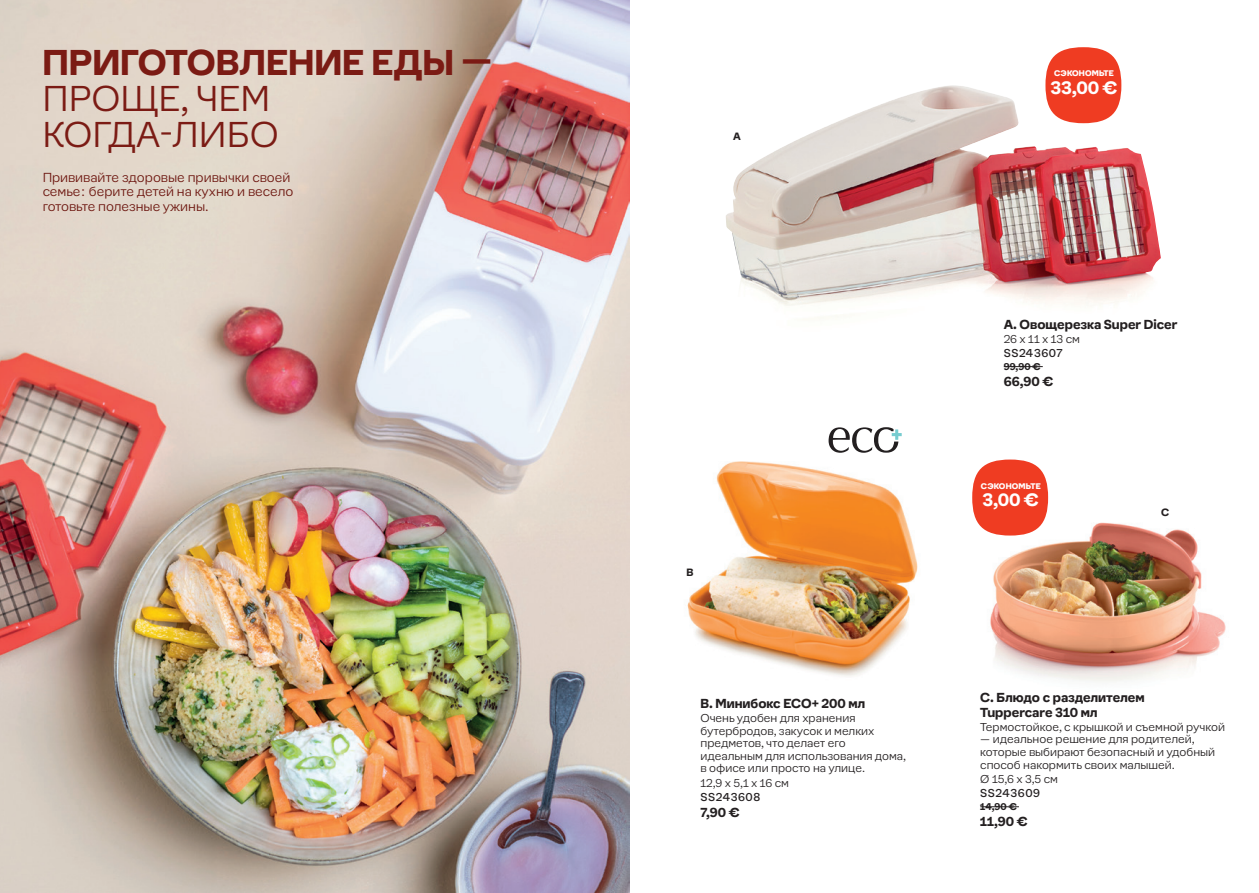
<style>
.page{position:relative;width:1259px;height:893px;background:#fff}
.page>*{position:absolute;margin:0;border:0;box-sizing:border-box;transform-origin:0 0}
.t1{font:300 33px/36px "Earl Sans";color:#7b1b14}
.t2{font:700 33px "Earl Sans";color:#7b1b14}
.t3{font:700 16.5px "Earl Sans";color:#fff}
.t4{font:700 12px/14.4px "Earl Sans";color:#231f20}
.t5{font:300 12px/14.4px "Earl Sans";color:#7b1b14}
.t6{font:300 10.5px/12.6px "Earl Sans";color:#231f20}
.t7{font:10.5px "Earl Sans";letter-spacing:.055em;color:#231f20}
.t8{font:700 9.75px "Earl Sans";color:#231f20}
.t9{font:700 9px "Earl Sans";color:#231f20}
.t10{font:900 7.5px "Earl Sans";letter-spacing:.02em;color:#fff}
</style>
<div class="page">
<img style="left:687px;top:461px;width:231px;height:215px">
<img style="left:972px;top:484px;width:254px;height:198px">
<img style="left:726px;top:85px;width:435px;height:235px">
<hr style="left:980px;top:806px;width:39px;height:1px;background:#231f20">
<hr style="left:1003px;top:366px;width:39px;height:1px;background:#231f20">
<img style="left:0;top:0;width:629px;height:893px">
<div style="left:1045px;top:47px;width:76px;height:76px;background:#ef3c22;border-radius:50%"></div>
<div style="left:972px;top:460px;width:76px;height:76px;background:#ef3c22;border-radius:50%"></div>
<svg style="left:828px;top:427px;width:73px;height:26px"></svg>
<h1 class="t2" style="left:43px;top:33px;width:451px">ПРИГОТОВЛЕНИЕ ЕДЫ —</h1>
<h1 class="t1" style="left:43px;top:78px;width:238px">ПРОЩЕ, ЧЕМ<br>КОГДА-ЛИБО</h1>
<p class="t5" style="left:43px;top:169px;width:252px">Прививайте здоровые привычки своей семье: берите детей на кухню и весело готовьте полезные ужины.</p>
<p class="t8" style="left:733px;top:128px;width:9px">A</p>
<p class="t8" style="left:686px;top:564px;width:9px">B</p>
<p class="t4" style="left:700px;top:695px;width:166px">B. Минибокс ECO+ 200 мл</p>
<p class="t6" style="left:700px;top:711px;width:207px">Очень удобен для хранения бутербродов, закусок и мелких предметов, что делает его идеальным для использования дома, в офисе или просто на улице.</p>
<p class="t6" style="left:700px;top:776px;width:90px">12,9 x 5,1 x 16 см</p>
<p class="t7" style="left:700px;top:788px;width:61px">SS243608</p>
<p class="t4" style="left:700px;top:804px;width:41px">7,90 €</p>
<p class="t10" style="left:1054px;top:67px;width:61px">СЭКОНОМЬТЕ</p>
<h2 class="t3" style="left:1050px;top:73px;width:68px">33,00 €</h2>
<p class="t4" style="left:1003px;top:316px;width:175px">A. Овощерезка Super Dicer</p>
<p class="t6" style="left:1003px;top:332px;width:78px">26 x 11 x 13 см</p>
<p class="t7" style="left:1003px;top:344px;width:61px">SS243607</p>
<p class="t9" style="left:1003px;top:358px;width:39px">99,90 €</p>
<p class="t4" style="left:1003px;top:373px;width:51px">66,90 €</p>
<p class="t10" style="left:981px;top:479px;width:61px">СЭКОНОМЬТЕ</p>
<h2 class="t3" style="left:982px;top:486px;width:58px">3,00 €</h2>
<p class="t8" style="left:1161px;top:504px;width:10px">C</p>
<p class="t4" style="left:980px;top:689px;width:166px">C. Блюдо с разделителем<br>Tuppercare 310 мл</p>
<p class="t6" style="left:980px;top:720px;width:246px">Термостойкое, с крышкой и съемной ручкой</p>
<p class="t6" style="left:980px;top:732px;width:236px">— идеальное решение для родителей, которые выбирают безопасный и удобный способ накормить своих малышей.</p>
<p class="t6" style="left:980px;top:772px;width:79px">Ø 15,6 x 3,5 см</p>
<p class="t7" style="left:980px;top:784px;width:61px">SS243609</p>
<p class="t9" style="left:980px;top:798px;width:38px">14,90 €</p>
<p class="t4" style="left:980px;top:813px;width:49px">11,90 €</p>
</div>
